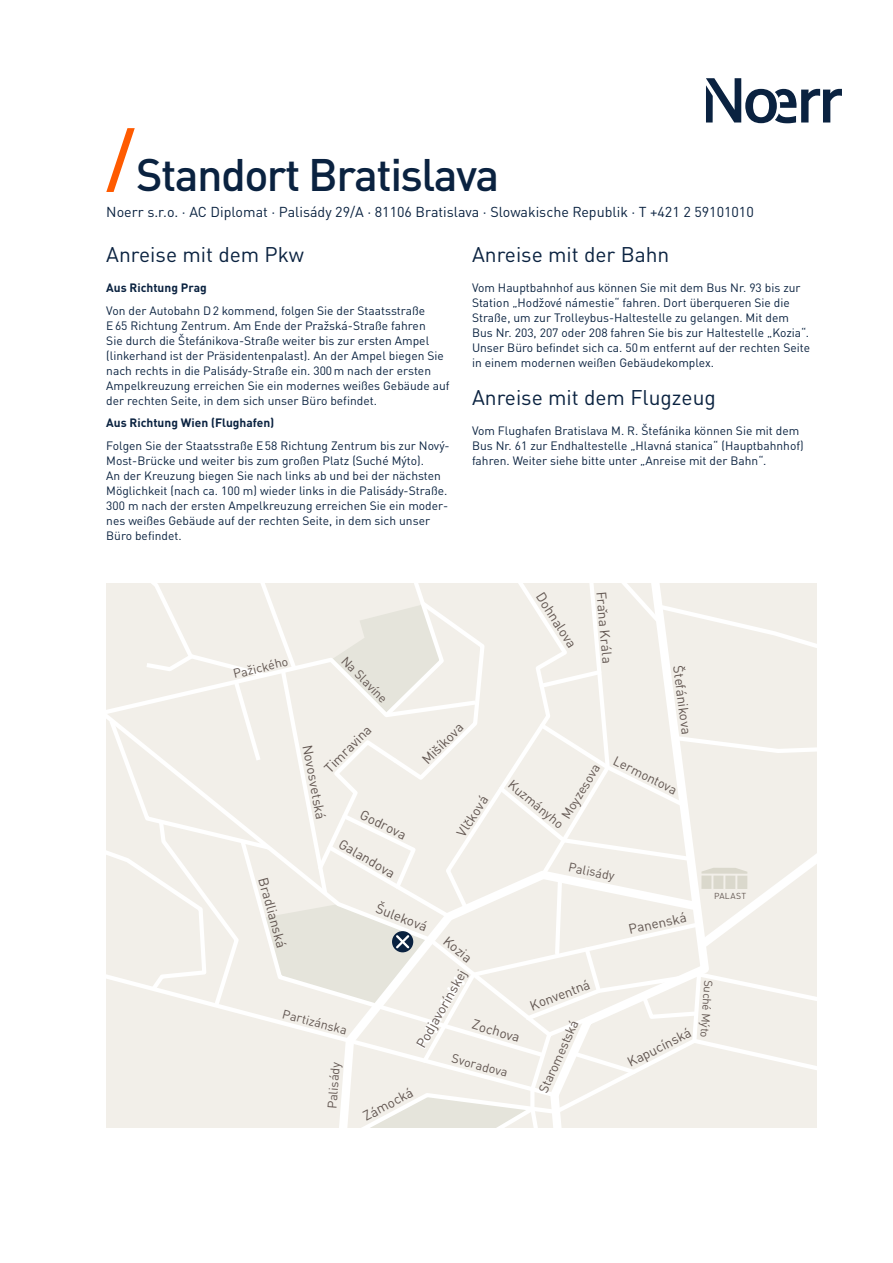
<style>
.page{position:relative;width:893px;height:1263px;background:#fff}
.page>*{position:absolute;margin:0;border:0;box-sizing:border-box;transform-origin:0 0}
.t1{font:500 45px "DINOT";letter-spacing:-.035em;color:#0a2240}
.t2{font:21px "DINOT";color:#0a2240}
.t3{font:14.25px "DINOT";color:#0a2240}
.t4{font:13.5px "DINOT";color:#625651}
.t5{font:13.05px "DINOT";color:#625651}
.t6{font:12.6px "DINOT";color:#625651}
.t7{font:12px/15px "DINOT";color:#0a2240}
.t8{font:700 12px "DINOT";color:#0a2240}
.t9{font:11.55px "DINOT";color:#625651}
.t10{font:8.55px "DINOT";color:#625651}
.s1{font-size:74.25px;color:#ff5b00}
.s2{font-size:12.45px}
</style>
<div class="page">
<svg style="left:106px;top:584px;width:710px;height:544px;background:#f2efea"></svg>
<svg style="left:706px;top:78px;width:136px;height:45px"></svg>
<h1 class="t1" style="left:106px;top:140px;width:395px"><span class="s1">/</span>Standort Bratislava</h1>
<p class="t3" style="left:106px;top:201px;width:649px">Noerr s.r.o. · AC Diplomat · Palisády 29/A · 81106 Bratislava · Slowakische Republik · T +421 2 59101010</p>
<h2 class="t2" style="left:106px;top:239px;width:199px">Anreise mit dem Pkw</h2>
<p class="t8" style="left:106px;top:278px;width:102px">Aus Richtung Prag</p>
<p class="t7" style="left:106px;top:302px;width:345px">Von der Autobahn D2 kommend, folgen Sie der Staatsstraße<br>E65 Richtung Zentrum. Am Ende der Pražská-Straße fahren<br>Sie durch die Štefánikova-Straße weiter bis zur ersten Ampel (linkerhand ist der Präsidentenpalast). An der Ampel biegen Sie nach rechts in die Palisády-Straße ein. 300m nach der ersten Ampelkreuzung erreichen Sie ein modernes weißes Gebäude auf der rechten Seite, in dem sich unser Büro befindet.</p>
<p class="t8" style="left:106px;top:413px;width:169px">Aus Richtung Wien (Flughafen)</p>
<p class="t7" style="left:106px;top:437px;width:345px">Folgen Sie der Staatsstraße E58 Richtung Zentrum bis zur Nový-Most-Brücke und weiter bis zum großen Platz (Suché Mýto).<br>An der Kreuzung biegen Sie nach links ab und bei der nächsten Möglichkeit (nach ca. 100 m) wieder links in die Palisády-Straße.<br>300 m nach der ersten Ampelkreuzung erreichen Sie ein moder&shy;nes weißes Gebäude auf der rechten Seite, in dem sich unser Büro befindet.</p>
<h2 class="t2" style="left:472px;top:239px;width:199px">Anreise mit der Bahn</h2>
<p class="t7" style="left:472px;top:280px;width:340px">Vom Hauptbahnhof aus können Sie mit dem Bus Nr. 93 bis zur Station „Hodžové námestie“ fahren. Dort überqueren Sie die Straße, um zur Trolleybus-Haltestelle zu gelangen. Mit dem Bus Nr. 203, 207 oder 208 fahren Sie bis zur Haltestelle „Kozia“.<br>Unser Büro befindet sich ca. 50m entfernt auf der rechten Seite in einem modernen weißen Gebäudekomplex.</p>
<h2 class="t2" style="left:472px;top:381px;width:245px">Anreise mit dem Flugzeug</h2>
<p class="t7" style="left:472px;top:422px;width:333px">Vom Flughafen Bratislava M. R. Štefánika können Sie mit dem<br>Bus Nr. 61 zur Endhaltestelle „Hlavná stanica“ (Hauptbahnhof) fahren. Weiter siehe bitte unter „Anreise mit der Bahn“.</p>
<p class="t4" style="left:548px;top:588px;width:64px;rotate:57deg">D ohnalova</p>
<p class="t4" style="left:611px;top:590px;width:74px;rotate:85deg">Frana Krála</p>
<p class="t6" style="left:231px;top:665px;width:58px;rotate:-14deg">Pažick<span class="s2">é</span>h<span class="s2">o</span></p>
<p class="t6" style="left:350px;top:652px;width:61px;rotate:45deg">Na Slavíne</p>
<p class="t4" style="left:688px;top:665px;width:70px;rotate:83deg">Stefánikova</p>
<p class="t4" style="left:417px;top:754px;width:54px;rotate:-45deg">M isíkova</p>
<p class="t4" style="left:319px;top:763px;width:62px;rotate:-45deg">Timravina</p>
<p class="t4" style="left:317px;top:743px;width:77px;rotate:79deg">Novosvetská</p>
<p class="t5" style="left:618px;top:751px;width:71px;rotate:26deg">Lermontova</p>
<p class="t5" style="left:556px;top:813px;width:63px;rotate:-59deg">M oyzesova</p>
<p class="t5" style="left:516px;top:775px;width:69px;rotate:39deg">Kuzmányho</p>
<p class="t4" style="left:451px;top:829px;width:47px;rotate:-57deg">Vlcková</p>
<p class="t4" style="left:366px;top:804px;width:51px;rotate:26deg">Godrova</p>
<p class="t4" style="left:345px;top:834px;width:64px;rotate:30deg">G alandova</p>
<p class="t6" style="left:571px;top:857px;width:48px;rotate:12deg">Palisád<span class="s2">y</span></p>
<p class="t4" style="left:273px;top:875px;width:74px;rotate:75deg">Bradlianská</p>
<p class="t10" style="left:714px;top:889px;width:34px">PALAST</p>
<p class="t4" style="left:380px;top:898px;width:56px;rotate:21deg">Šuleková</p>
<p class="t4" style="left:626px;top:920px;width:61px;rotate:-13deg">Panenská</p>
<p class="t4" style="left:452px;top:931px;width:34px;rotate:39deg">Kozia</p>
<p class="t4" style="left:411px;top:1042px;width:89px;rotate:-61deg">Podjavorínskej</p>
<p class="t4" style="left:527px;top:996px;width:65px;rotate:-21deg">Konventná</p>
<p class="t9" style="left:717px;top:981px;width:59px;rotate:94deg">Suché M ýto</p>
<p class="t6" style="left:285px;top:1004px;width:68px;rotate:15deg">P<span class="s2">ar</span>ti<span class="s2">z</span>á<span class="s2">n</span>s<span class="s2">k</span>a</p>
<p class="t4" style="left:476px;top:1014px;width:51px;rotate:17deg">Zochova</p>
<p class="t5" style="left:534px;top:1088px;width:80px;rotate:-66deg">Staromestská</p>
<p class="t4" style="left:624px;top:1053px;width:71px;rotate:-27deg">Kapucínská</p>
<p class="t6" style="left:455px;top:1049px;width:59px;rotate:15deg">Svoradova</p>
<p class="t6" style="left:322px;top:1108px;width:48px;rotate:-86deg">Pal<span class="s2">i</span>sády</p>
<p class="t4" style="left:359px;top:1108px;width:56px;rotate:-28deg">Zámocká</p>
</div>
